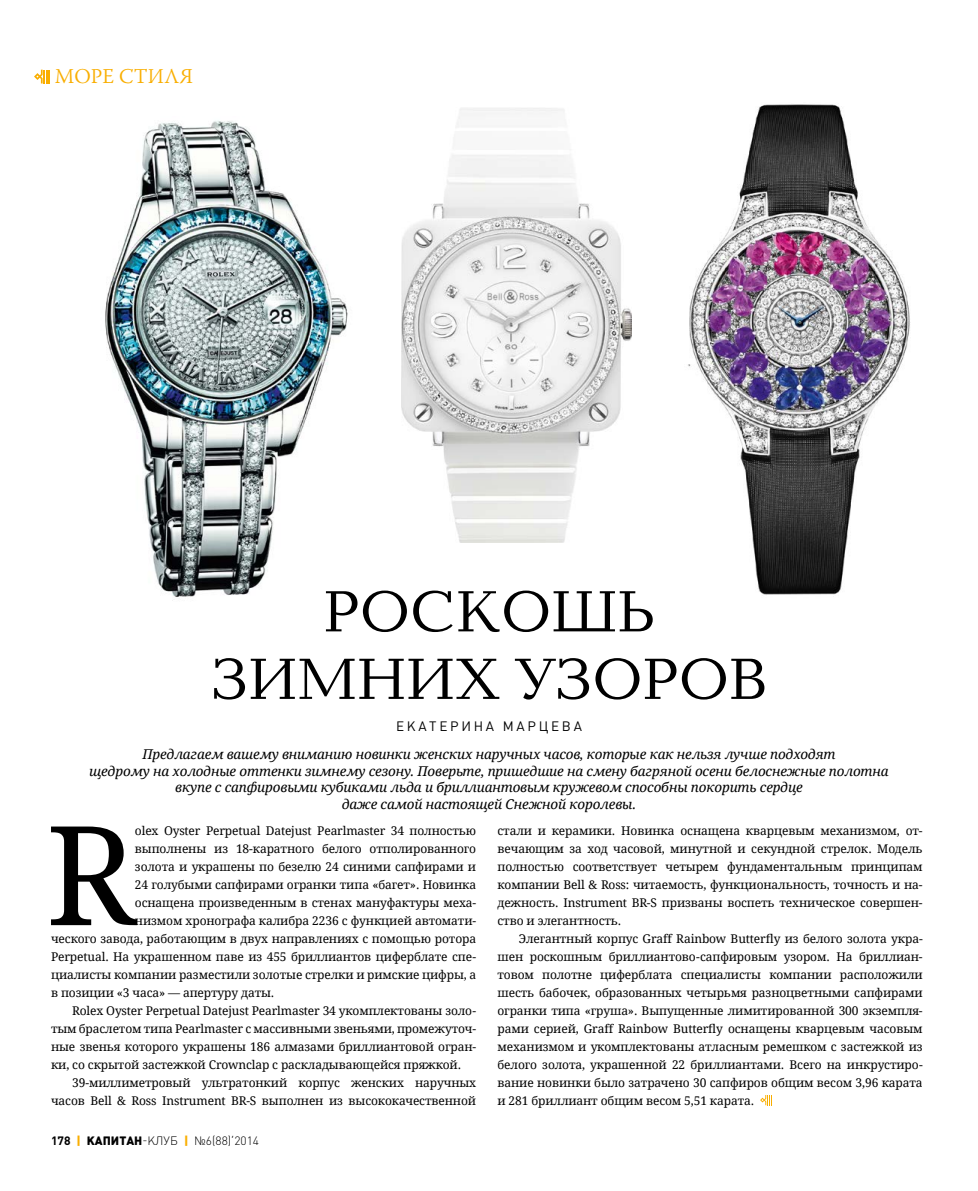
<style>
.page{position:relative;width:978px;height:1191px;background:#fff}
.page>*{position:absolute;margin:0;border:0;box-sizing:border-box;transform-origin:0 0}
.t1{font:138px "Droid Serif";color:#000}
.t2{font:60px/67.5px "Baltica C";color:#000;text-align:center}
.t3{font:300 21px "Warnock Pro";color:#f9ae00}
.t4{font:italic 13.5px/16.5px "Droid Serif";letter-spacing:-.01em;color:#000;text-align:center}
.t5{font:13.5px "Plumb";letter-spacing:.2em;color:#000}
.t6{font:12px/18px "Droid Serif";letter-spacing:-.01em;color:#000;text-align:justify}
.t7{font:300 12px "Plumb";color:#000}
.s1{font-weight:700}
.s2{font-weight:900;color:#f9ae00}
.s3{font-family:"Plumb Soft";font-weight:900}
</style>
<div class="page">
<svg style="left:760px;top:1095px;width:12px;height:10px"></svg>
<svg style="left:34px;top:70px;width:16px;height:13px"></svg>
<img style="left:402px;top:108px;width:229px;height:434px">
<img style="left:688px;top:104px;width:223px;height:491px">
<img style="left:105px;top:120px;width:243px;height:481px">
<h3 class="t3" style="left:55px;top:64px;width:140px">МОРЕ СТИЛЯ</h3>
<h2 class="t2" style="left:211px;top:580px;width:558px">РОСКОШЬ<br>ЗИМНИХ УЗОРОВ</h2>
<p class="t5" style="left:396px;top:718px;width:187px">ЕКАТЕРИНА МАРЦЕВА</p>
<p class="t4" style="left:89px;top:746px;width:801px">Предлагаем вашему вниманию новинки женских наручных часов, которые как нельзя лучше подходят<br>щедрому на холодные оттенки зимнему сезону. Поверьте, пришедшие на смену багряной осени белоснежные полотна вкупе с сапфировыми кубиками льда и бриллиантовым кружевом способны покорить сердце<br>даже самой настоящей Снежной королевы.</p>
<h1 class="t1" style="left:46px;top:790px;width:92px">R</h1>
<p class="t6" style="left:135px;top:822px;width:343px">olex Oyster Perpetual Datejust Pearlmaster 34 полностью</p>
<p class="t6" style="left:135px;top:840px;width:343px">выполнены из 18-каратного белого отполированного</p>
<p class="t6" style="left:135px;top:858px;width:343px">золота и украшены по безелю 24 синими сапфирами и</p>
<p class="t6" style="left:135px;top:876px;width:343px">24 голубыми сапфирами огранки типа «багет». Новинка</p>
<p class="t6" style="left:135px;top:894px;width:343px">оснащена произведенным в стенах мануфактуры меха-</p>
<p class="t6" style="left:135px;top:912px;width:343px">низмом хронографа калибра 2236 с функцией автомати-</p>
<p class="t6" style="left:51px;top:930px;width:427px">ческого завода, работающим в двух направлениях с помощью ротора</p>
<p class="t6" style="left:51px;top:948px;width:427px">Perpetual. На украшенном паве из 455 бриллиантов циферблате спе-</p>
<p class="t6" style="left:51px;top:966px;width:427px">циалисты компании разместили золотые стрелки и римские цифры, а</p>
<p class="t6" style="left:51px;top:984px;width:225px">в позиции «3 часа» — апертуру даты.</p>
<p class="t6" style="left:72px;top:1002px;width:405px">Rolex Oyster Perpetual Datejust Pearlmaster 34 укомплектованы золо-</p>
<p class="t6" style="left:51px;top:1020px;width:427px">тым браслетом типа Pearlmaster с массивными звеньями, промежуточ-</p>
<p class="t6" style="left:51px;top:1038px;width:427px">ные звенья которого украшены 186 алмазами бриллиантовой огран-</p>
<p class="t6" style="left:51px;top:1056px;width:412px">ки, со скрытой застежкой Crownclap с раскладывающейся пряжкой.</p>
<p class="t6" style="left:72px;top:1074px;width:405px">39-миллиметровый ультратонкий корпус женских наручных</p>
<p class="t6" style="left:51px;top:1092px;width:427px">часов Bell &amp; Ross Instrument BR-S выполнен из высококачественной</p>
<p class="t7" style="left:51px;top:1133px;width:210px"><span class="s1">178</span> <span class="s2">|</span> <span class="s3">КАПИТАН</span>-КЛУБ <span class="s2">|</span> №6(88)’2014</p>
<p class="t6" style="left:497px;top:822px;width:427px">стали и керамики. Новинка оснащена кварцевым механизмом, от&shy;вечающим за ход часовой, минутной и секундной стрелок. Модель полностью соответствует четырем фундаментальным принципам компании Bell &amp; Ross: читаемость, функциональность, точность и на&shy;дежность. Instrument BR-S призваны воспеть техническое совершен&shy;ство и элегантность.</p>
<p class="t6" style="left:497px;top:930px;width:427px;text-indent:21px">Элегантный корпус Graff Rainbow Butterfly из белого золота укра&shy;шен роскошным бриллиантово-сапфировым узором. На бриллиан&shy;товом полотне циферблата специалисты компании расположили шесть бабочек, образованных четырьмя разноцветными сапфирами огранки типа «груша». Выпущенные лимитированной 300 экземпля&shy;рами серией, Graff Rainbow Butterfly оснащены кварцевым часовым механизмом и укомплектованы атласным ремешком с застежкой из белого золота, украшенной 22 бриллиантами. Всего на инкрустиро&shy;вание новинки было затрачено 30 сапфиров общим весом 3,96 карата и 281 бриллиант общим весом 5,51 карата.</p>
</div>
